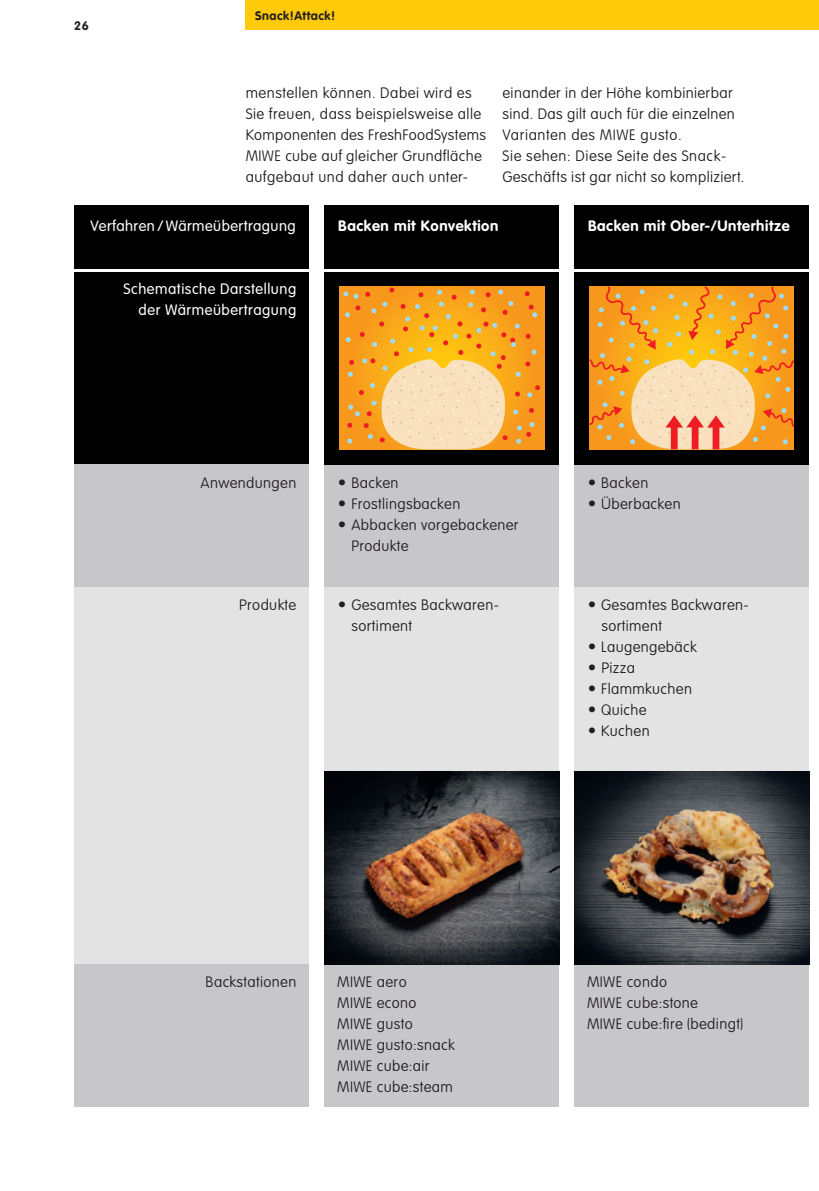
<style>
.page{position:relative;width:819px;height:1191px;background:#fff}
.page>*{position:absolute;margin:0;border:0;box-sizing:border-box;transform-origin:0 0}
.body{font:100 14.88px/21px "VAG Rounded LTCYR";letter-spacing:.025em;color:#231f20}
.body-2{font:300 14.88px/21px "VAG Rounded LTCYR";letter-spacing:.035em;color:#fff;text-align:right}
.body-3{font:700 14.88px "VAG Rounded LTCYR";letter-spacing:.04em;color:#fff}
.balkenhead{font:700 12.25px "VAG Rounded LTCYR";letter-spacing:.04em;color:#231f20}
.body-4{font:700 12.25px "VAG Rounded LTCYR";color:#231f20}
.s1{font-family:"European Pi Three";font-weight:400}
</style>
<div class="page">
<div style="left:246px;top:0;width:573px;height:30px;background:#feca0a"></div>
<div style="left:74px;top:271px;width:235px;height:193px;background:#000"></div>
<div style="left:574px;top:464px;width:235px;height:125px;background:#c7c7ca"></div>
<div style="left:324px;top:464px;width:235px;height:125px;background:#c7c7ca"></div>
<div style="left:74px;top:464px;width:235px;height:125px;background:#c7c7ca"></div>
<div style="left:574px;top:964px;width:235px;height:143px;background:#c7c7ca"></div>
<div style="left:324px;top:964px;width:235px;height:143px;background:#c7c7ca"></div>
<div style="left:74px;top:964px;width:235px;height:143px;background:#c7c7ca"></div>
<div style="left:574px;top:587px;width:235px;height:184px;background:#e3e3e4"></div>
<div style="left:324px;top:587px;width:235px;height:184px;background:#e3e3e4"></div>
<div style="left:74px;top:587px;width:235px;height:184px;background:#e3e3e4"></div>
<div style="left:574px;top:206px;width:235px;height:63px;background:#000"></div>
<div style="left:324px;top:206px;width:235px;height:63px;background:#000"></div>
<div style="left:74px;top:206px;width:235px;height:63px;background:#000"></div>
<div style="left:324px;top:271px;width:235px;height:193px;background:#000"></div>
<div style="left:339px;top:287px;width:205px;height:162px;background:#f7981d"></div>
<svg style="left:343px;top:287px;width:197px;height:162px"></svg>
<img style="left:324px;top:771px;width:235px;height:193px">
<div style="left:74px;top:771px;width:235px;height:193px;background:#e3e3e4"></div>
<div style="left:574px;top:271px;width:235px;height:193px;background:#000"></div>
<svg style="left:589px;top:287px;width:204px;height:162px;background:#f5ae4c"></svg>
<img style="left:574px;top:771px;width:235px;height:193px">
<p class="body-4" style="left:74px;top:18px;width:16px">26</p>
<p class="balkenhead" style="left:255px;top:8px;width:82px">Snack!Attack!</p>
<p class="body" style="left:246px;top:83px;width:242px">menstellen können. Dabei wird es Sie freuen, dass beispielsweise alle Komponenten des FreshFoodSystems MIWE cube auf gleicher Grundfläche aufgebaut und daher auch unter-</p>
<p class="body" style="left:502px;top:83px;width:243px">einander in der Höhe kombinierbar sind. Das gilt auch für die einzelnen Varianten des MIWE gusto.<br>Sie sehen: Diese Seite des Snack-Geschäfts ist gar nicht so kompliziert.</p>
<p class="body-2" style="left:91px;top:215px;width:207px">Verfahren / Wärmeübertragung</p>
<p class="body-3" style="left:338px;top:216px;width:162px">Backen mit Konvektion</p>
<p class="body-3" style="left:588px;top:216px;width:203px">Backen mit Ober-/Unterhitze</p>
<p class="body-2" style="left:124px;top:279px;width:174px">Schematische Darstellung der Wärmeübertragung</p>
<p class="body" style="left:200px;top:472px;width:97px">Anwendungen</p>
<p class="body" style="left:337px;top:472px;width:63px"><span class="s1">O</span> Backen</p>
<p class="body" style="left:337px;top:493px;width:125px"><span class="s1">O</span> Frostlingsbacken</p>
<p class="body" style="left:337px;top:514px;width:183px"><span class="s1">O</span> Abbacken vorgebackener</p>
<p class="body" style="left:351px;top:535px;width:59px">Produkte</p>
<p class="body" style="left:587px;top:472px;width:95px"><span class="s1">O</span> Backen<br><span class="s1">O</span> Überbacken</p>
<p class="body" style="left:239px;top:594px;width:59px">Produkte</p>
<p class="body" style="left:351px;top:594px;width:149px;text-indent:-14px"><span class="s1">O</span> Gesamtes Backwaren&shy;sortiment</p>
<p class="body" style="left:587px;top:594px;width:163px"><span class="s1">O</span> Gesamtes Backwaren-</p>
<p class="body" style="left:601px;top:615px;width:62px">sortiment</p>
<p class="body" style="left:587px;top:636px;width:111px"><span class="s1">O</span> Laugengebäck</p>
<p class="body" style="left:587px;top:657px;width:50px"><span class="s1">O</span> Pizza</p>
<p class="body" style="left:587px;top:678px;width:106px"><span class="s1">O</span> Flammkuchen</p>
<p class="body" style="left:587px;top:699px;width:61px"><span class="s1">O</span> Quiche</p>
<p class="body" style="left:587px;top:720px;width:64px"><span class="s1">O</span> Kuchen</p>
<p class="body" style="left:206px;top:972px;width:92px">Backstationen</p>
<p class="body" style="left:337px;top:972px;width:119px">MIWE aero<br>MIWE econo<br>MIWE gusto<br>MIWE gusto:snack<br>MIWE cube:air<br>MIWE cube:steam</p>
<p class="body" style="left:587px;top:972px;width:158px">MIWE condo<br>MIWE cube:stone<br>MIWE cube:fire (bedingt)</p>
</div>
